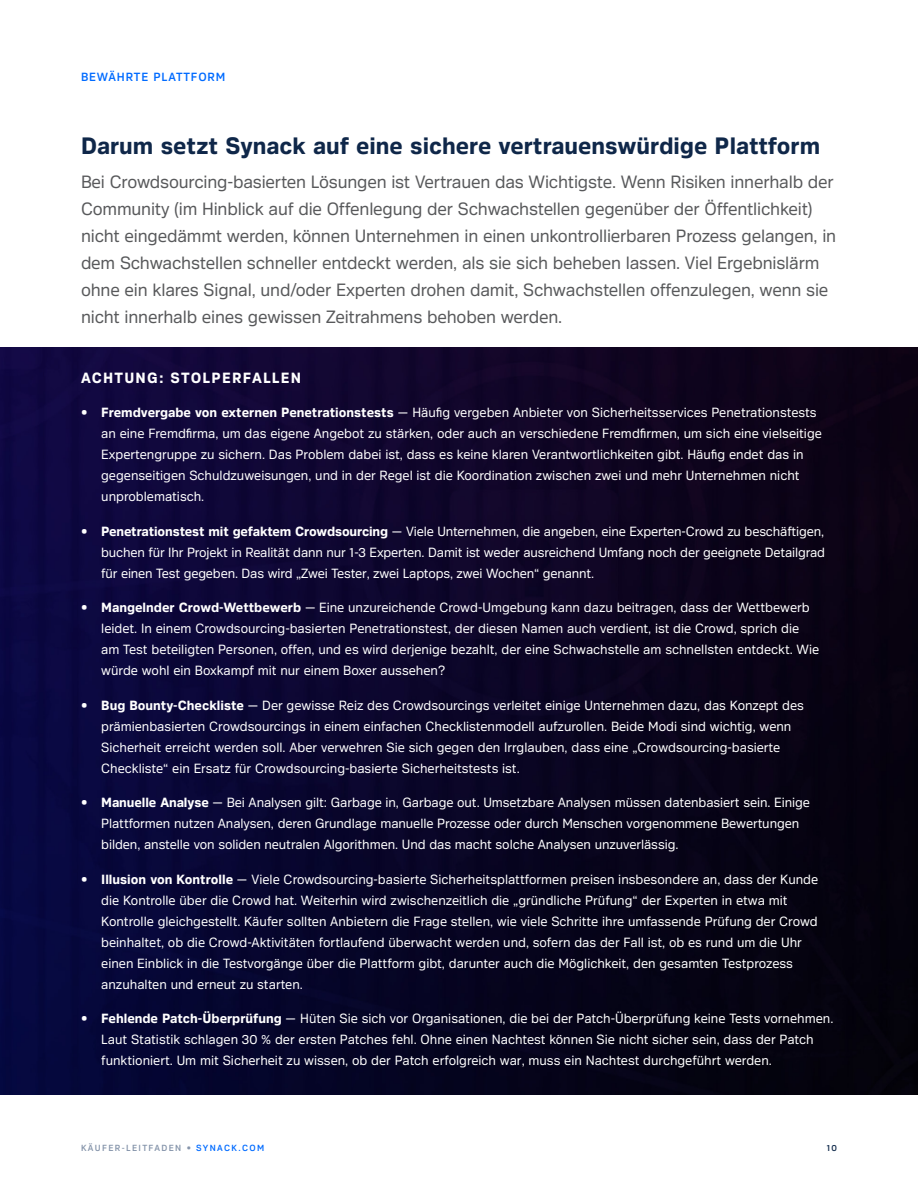
<style>
.page{position:relative;width:918px;height:1188px;background:#fff}
.page>*{position:absolute;margin:0;border:0;box-sizing:border-box;transform-origin:0 0}
.t1{font:700 24px "Crique Grotesk";color:#0f2749}
.t2{font:18px/27px "Crique Grotesk";letter-spacing:-.01em;color:#58595b}
.t3{font:700 15px "Crique Grotesk";letter-spacing:.08em;color:#fff}
.t4{font:13.5px/21px "Crique Grotesk";color:#fff}
.Eyebrow_Dark_Left{font:500 12px "Crique Grotesk";letter-spacing:.07em;color:#006bff}
.t5{font:500 9px "Crique Grotesk";letter-spacing:.15em;color:#8695ab}
.t6{font:500 9px "Crique Grotesk";color:#0c2648}
.s1{font-weight:700}
.s2{color:#006bff}
</style>
<div class="page">
<img style="left:0;top:348px;width:918px;height:746px">
<p class="Eyebrow_Dark_Left" style="left:81px;top:70px;width:146px">BEWÄHRTE PLATTFORM</p>
<p class="t1" style="left:81px;top:132px;width:741px">Darum setzt Synack auf eine sichere vertrauenswürdige Plattform</p>
<p class="t2" style="left:81px;top:168px;width:757px">Bei Crowdsourcing-basierten Lösungen ist Vertrauen das Wichtigste. Wenn Risiken innerhalb der Community (im Hinblick auf die Offenlegung der Schwachstellen gegenüber der Öffentlichkeit) nicht eingedämmt werden, können Unternehmen in einen unkontrollierbaren Prozess gelangen, in dem Schwachstellen schneller entdeckt werden, als sie sich beheben lassen. Viel Ergebnislärm ohne ein klares Signal, und/oder Experten drohen damit, Schwachstellen offenzulegen, wenn sie nicht innerhalb eines gewissen Zeitrahmens behoben werden.</p>
<p class="t3" style="left:81px;top:369px;width:222px">ACHTUNG: STOLPERFALLEN</p>
<p class="t4" style="left:101px;top:402px;width:722px;text-indent:-20px"><span class="s1">• Fremdvergabe von externen Penetrationstests</span> — Häufig vergeben Anbieter von Sicherheitsservices Penetrationstests an eine Fremdfirma, um das eigene Angebot zu stärken, oder auch an verschiedene Fremdfirmen, um sich eine vielseitige Expertengruppe zu sichern. Das Problem dabei ist, dass es keine klaren Verantwortlichkeiten gibt. Häufig endet das in gegenseitigen Schuldzuweisungen, und in der Regel ist die Koordination zwischen zwei und mehr Unternehmen nicht unproblematisch.</p>
<p class="t4" style="left:101px;top:520px;width:725px;text-align:justify;text-indent:-20px"><span class="s1">• Penetrationstest mit gefaktem Crowdsourcing</span> — Viele Unternehmen, die angeben, eine Experten-Crowd zu beschäftigen, buchen für Ihr Projekt in Realität dann nur 1-3 Experten. Damit ist weder ausreichend Umfang noch der geeignete Detailgrad für einen Test gegeben. Das wird „Zwei Tester, zwei Laptops, zwei Wochen“ genannt.</p>
<p class="t4" style="left:101px;top:597px;width:720px;text-indent:-20px"><span class="s1">• Mangelnder Crowd-Wettbewerb</span> — Eine unzureichende Crowd-Umgebung kann dazu beitragen, dass der Wettbewerb leidet. In einem Crowdsourcing-basierten Penetrationstest, der diesen Namen auch verdient, ist die Crowd, sprich die am Test beteiligten Personen, offen, und es wird derjenige bezahlt, der eine Schwachstelle am schnellsten entdeckt. Wie würde wohl ein Boxkampf mit nur einem Boxer aussehen?</p>
<p class="t4" style="left:101px;top:694px;width:704px;text-indent:-20px"><span class="s1">• Bug Bounty-Checkliste</span> — Der gewisse Reiz des Crowdsourcings verleitet einige Unternehmen dazu, das Konzept des prämienbasierten Crowdsourcings in einem einfachen Checklistenmodell aufzurollen. Beide Modi sind wichtig, wenn Sicherheit erreicht werden soll. Aber verwehren Sie sich gegen den Irrglauben, dass eine „Crowdsourcing-basierte Checkliste“ ein Ersatz für Crowdsourcing-basierte Sicherheitstests ist.</p>
<p class="t4" style="left:101px;top:792px;width:710px;text-indent:-20px"><span class="s1">• Manuelle Analyse</span> — Bei Analysen gilt: Garbage in, Garbage out. Umsetzbare Analysen müssen datenbasiert sein. Einige<br>Plattformen nutzen Analysen, deren Grundlage manuelle Prozesse oder durch Menschen vorgenommene Bewertungen bilden, anstelle von soliden neutralen Algorithmen. Und das macht solche Analysen unzuverlässig.</p>
<p class="t4" style="left:101px;top:868px;width:719px;text-indent:-20px"><span class="s1">• Illusion von Kontrolle</span> — Viele Crowdsourcing-basierte Sicherheitsplattformen preisen insbesondere an, dass der Kunde die Kontrolle über die Crowd hat. Weiterhin wird zwischenzeitlich die „gründliche Prüfung“ der Experten in etwa mit Kontrolle gleichgestellt. Käufer sollten Anbietern die Frage stellen, wie viele Schritte ihre umfassende Prüfung der Crowd beinhaltet, ob die Crowd-Aktivitäten fortlaufend überwacht werden und, sofern das der Fall ist, ob es rund um die Uhr einen Einblick in die Testvorgänge über die Plattform gibt, darunter auch die Möglichkeit, den gesamten Testprozess anzuhalten und erneut zu starten.</p>
<p class="t4" style="left:101px;top:1008px;width:734px;text-indent:-20px"><span class="s1">• Fehlende Patch-Überprüfung</span> — Hüten Sie sich vor Organisationen, die bei der Patch-Überprüfung keine Tests vornehmen.<br>Laut Statistik schlagen 30 % der ersten Patches fehl. Ohne einen Nachtest können Sie nicht sicher sein, dass der Patch funktioniert. Um mit Sicherheit zu wissen, ob der Patch erfolgreich war, muss ein Nachtest durchgeführt werden.</p>
<p class="t5" style="left:81px;top:1143px;width:185px">KÄUFER-LEITFADEN • <span class="s2">SYNACK.COM</span></p>
<p class="t6" style="left:827px;top:1143px;width:12px">10</p>
</div>
